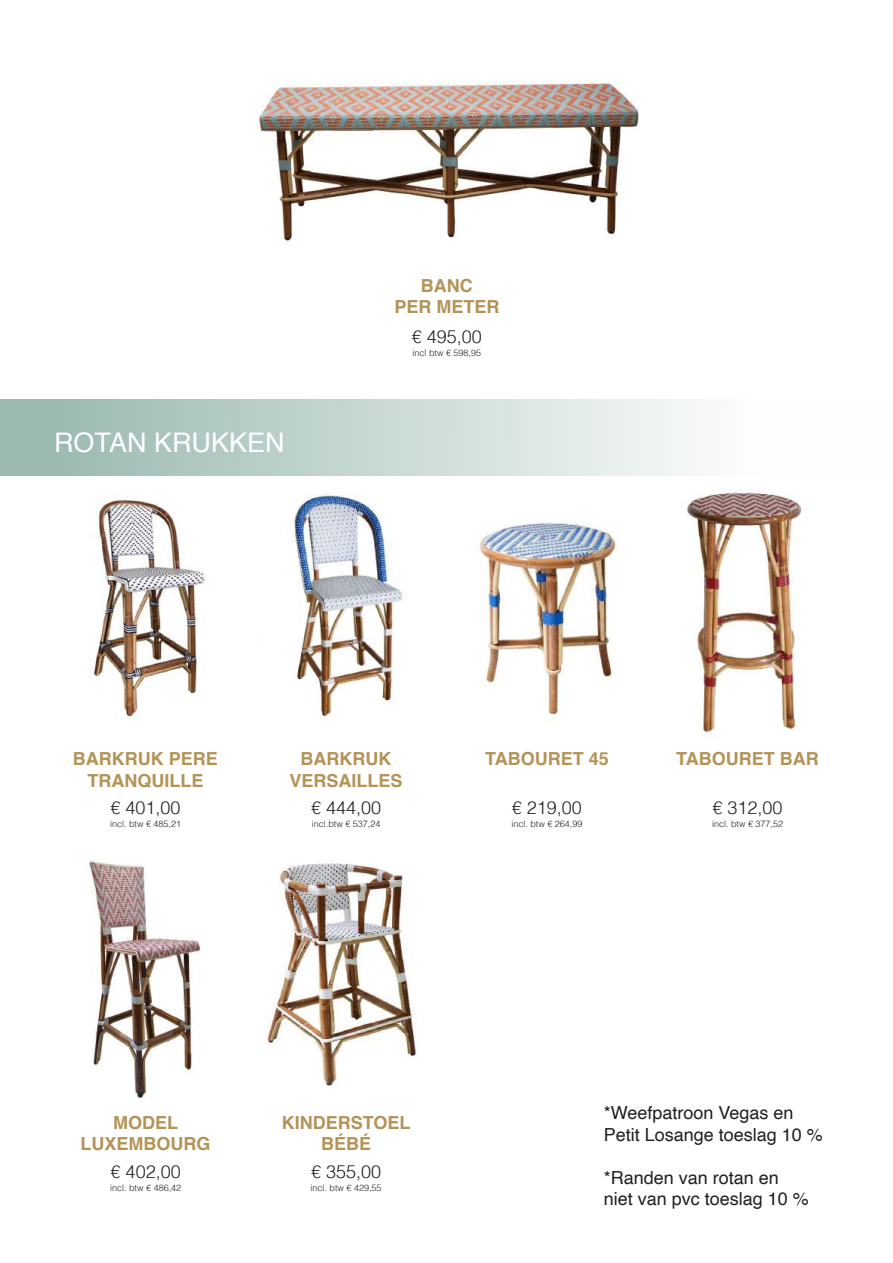
<style>
.page{position:relative;width:893px;height:1263px;background:#fff}
.page>*{position:absolute;margin:0;border:0;box-sizing:border-box;transform-origin:0 0}
.t1{font:27px "Helvetica";color:#fff}
.t2{font:700 18px/21.6px "Helvetica";color:#b49357;text-align:center}
.t3{font:18px/21.6px "Helvetica";color:#231f20}
.t4{font:300 18px "Helvetica";color:#231f20}
.t5{font:300 9px "Helvetica";color:#231f20}
</style>
<div class="page">
<img style="left:266px;top:863px;width:151px;height:223px">
<img style="left:257px;top:81px;width:382px;height:161px">
<div style="left:0;top:399px;width:893px;height:76px;background:linear-gradient(to right,#97b7af,#fff)"></div>
<img style="left:89px;top:499px;width:116px;height:218px">
<img style="left:292px;top:493px;width:111px;height:226px">
<img style="left:479px;top:521px;width:137px;height:201px">
<img style="left:686px;top:491px;width:116px;height:247px">
<img style="left:89px;top:858px;width:112px;height:240px">
<hr style="left:892px;top:54px;width:1px;height:77px;background:#9bbab2">
<h2 class="t2" style="left:394px;top:275px;width:107px">BANC<br>PER METER</h2>
<h1 class="t1" style="left:54px;top:421px;width:232px">ROTAN KRUKKEN</h1>
<h2 class="t4" style="left:412px;top:322px;width:72px">€ 495,00</h2>
<p class="t5" style="left:413px;top:345px;width:70px">incl btw € 598,95</p>
<h2 class="t2" style="left:73px;top:748px;width:146px">BARKRUK PERE<br>TRANQUILLE</h2>
<h2 class="t2" style="left:290px;top:748px;width:115px">BARKRUK<br>VERSAILLES</h2>
<h2 class="t2" style="left:485px;top:748px;width:125px">TABOURET 45</h2>
<h2 class="t2" style="left:676px;top:748px;width:144px">TABOURET BAR</h2>
<h2 class="t4" style="left:110px;top:793px;width:72px">€ 401,00</h2>
<h2 class="t4" style="left:311px;top:793px;width:72px">€ 444,00</h2>
<h2 class="t4" style="left:512px;top:793px;width:72px">€ 219,00</h2>
<h2 class="t4" style="left:713px;top:793px;width:72px">€ 312,00</h2>
<p class="t5" style="left:110px;top:816px;width:73px">incl. btw € 485,21</p>
<p class="t5" style="left:312px;top:816px;width:70px">incl.btw € 537,24</p>
<p class="t5" style="left:511px;top:816px;width:73px">incl. btw € 264,99</p>
<p class="t5" style="left:712px;top:816px;width:73px">incl. btw € 377,52</p>
<h2 class="t2" style="left:81px;top:1111px;width:131px">MODEL<br>LUXEMBOURG</h2>
<h2 class="t4" style="left:111px;top:1156px;width:72px">€ 402,00</h2>
<p class="t5" style="left:110px;top:1180px;width:73px">incl. btw € 486,42</p>
<h2 class="t2" style="left:282px;top:1111px;width:130px">KINDERSTOEL<br>BÉBÉ</h2>
<h2 class="t3" style="left:604px;top:1102px;width:221px">*Weefpatroon Vegas en<br>Petit Losange toeslag 10 %</h2>
<h2 class="t3" style="left:604px;top:1167px;width:207px">*Randen van rotan en niet van pvc toeslag 10 %</h2>
<h2 class="t4" style="left:311px;top:1156px;width:72px">€ 355,00</h2>
<p class="t5" style="left:311px;top:1180px;width:73px">incl. btw € 429,55</p>
</div>
